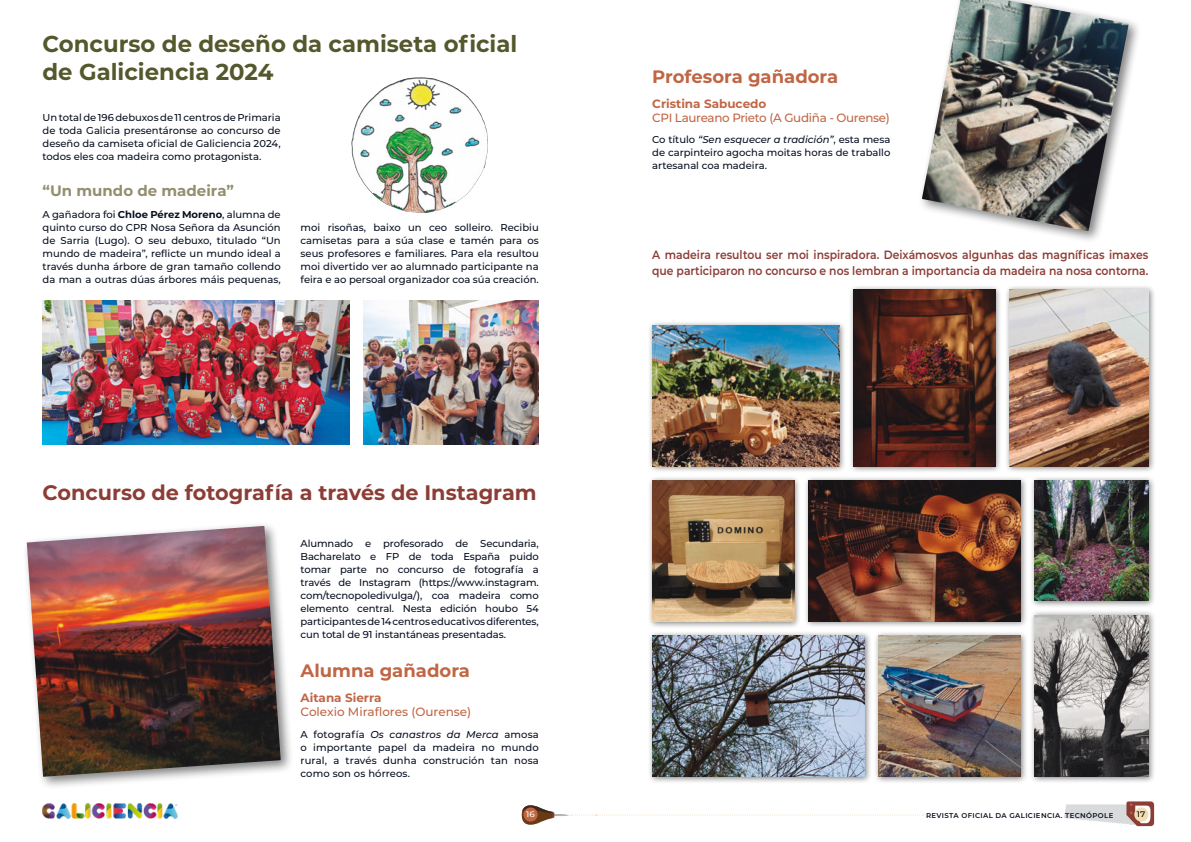
<style>
.page{position:relative;width:1191px;height:842px;background:#fff}
.page>*{position:absolute;margin:0;border:0;box-sizing:border-box;transform-origin:0 0}
.t1{font:700 23px/28px "Montserrat";color:#54582c}
.t2{font:700 21px "Montserrat";color:#8c3d35}
.t3{font:700 18px "Montserrat";color:#c06645}
.t4{font:700 15px "Montserrat";color:#928f6d}
.t5{font:600 12px/16px "Montserrat";color:#8c3d35;scale:.9 1}
.t6{font:500 12px "Montserrat";letter-spacing:-.025em;color:#c06645}
.t7{font:700 12px "Montserrat";color:#c06645}
.t8{font:500 12px "Montserrat";color:#c06645}
.t9{font:500 10px/13px "Montserrat";color:#071020;text-align:justify}
.t10{font:500 8px "Montserrat";color:#fff;scale:1.1 1}
.t11{font:500 8px "Montserrat";color:#000;scale:1.1 1}
.t12{font:600 7px "Montserrat";letter-spacing:.05em;color:#071020}
.s1{font-weight:700}
.s2{font-style:italic}
</style>
<div class="page">
<svg style="left:1064px;top:801px;width:90px;height:25px"></svg>
<svg style="left:522px;top:805px;width:401px;height:20px"></svg>
<div style="left:1134px;top:807px;width:14px;height:15px;background:#f2dcb3;border-radius:50%"></div>
<div style="left:523px;top:807px;width:14px;height:15px;background:#c06645;border-radius:50%"></div>
<img style="left:43px;top:803px;width:135px;height:16px">
<div style="left:22px;top:521px;width:272px;height:269px;background:#000;opacity:.5"></div>
<img style="left:27px;top:526px;width:254px;height:251px">
<div style="left:1004px;top:284px;width:151px;height:190px;background:#000;opacity:.5"></div>
<img style="left:1009px;top:289px;width:139px;height:177px">
<div style="left:848px;top:284px;width:154px;height:190px;background:#000;opacity:.5"></div>
<img style="left:853px;top:289px;width:142px;height:177px">
<div style="left:647px;top:631px;width:225px;height:153px;background:#000;opacity:.5"></div>
<img style="left:652px;top:636px;width:212px;height:141px">
<div style="left:647px;top:476px;width:154px;height:153px;background:#000;opacity:.5"></div>
<img style="left:652px;top:481px;width:142px;height:141px">
<div style="left:874px;top:631px;width:153px;height:153px;background:#000;opacity:.5"></div>
<img style="left:879px;top:636px;width:141px;height:141px">
<div style="left:647px;top:320px;width:199px;height:153px;background:#000;opacity:.5"></div>
<img style="left:652px;top:325px;width:187px;height:141px">
<div style="left:803px;top:476px;width:225px;height:153px;background:#000;opacity:.5"></div>
<img style="left:808px;top:481px;width:212px;height:140px">
<div style="left:1030px;top:476px;width:125px;height:132px;background:#000;opacity:.5"></div>
<img style="left:1034px;top:481px;width:114px;height:120px">
<div style="left:1030px;top:610px;width:125px;height:174px;background:#000;opacity:.5"></div>
<img style="left:1034px;top:615px;width:114px;height:162px">
<div style="left:917px;top:0;width:224px;height:244px;background:#000;opacity:.5"></div>
<img style="left:922px;top:0;width:206px;height:231px">
<img style="left:377px;top:77px;width:43px;height:16px">
<img style="left:364px;top:300px;width:175px;height:145px">
<img style="left:43px;top:300px;width:307px;height:145px">
<h1 class="t1" style="left:43px;top:29px;width:476px">Concurso de deseño da camiseta oficial de Galiciencia 2024</h1>
<p class="t9" style="left:43px;top:111px;width:240px">Un total de 196 debuxos de 11 centros de Primaria de toda Galicia presentáronse ao concurso de deseño da camiseta oficial de Galiciencia 2024, todos eles coa madeira como protagonista.</p>
<h3 class="t4" style="left:43px;top:180px;width:193px">“Un mundo de madeira”</h3>
<p class="t9" style="left:43px;top:207px;width:240px">A gañadora foi <span class="s1">Chloe Pérez Moreno</span>, alumna de quinto curso do CPR Nosa Señora da Asunción de Sarria (Lugo). O seu debuxo, titulado “Un mundo de madeira”, reflicte un mundo ideal a través dunha árbore de gran tamaño collendo da man a outras dúas árbores máis pequenas,</p>
<p class="t9" style="left:300px;top:221px;width:240px">moi risoñas, baixo un ceo solleiro. Recibiu camisetas para a súa clase e tamén para os seus profesores e familiares. Para ela resultou moi divertido ver ao alumnado participante na feira e ao persoal organizador coa súa creación.</p>
<h2 class="t2" style="left:43px;top:477px;width:496px">Concurso de fotografía a través de Instagram</h2>
<p class="t9" style="left:300px;top:537px;width:240px">Alumnado e profesorado de Secundaria, Bacharelato e FP de toda España puido tomar parte no concurso de fotografía a través de Instagram (https://www.instagram. com/tecnopoledivulga/), coa madeira como elemento central. Nesta edición houbo 54 participantes de 14 centros educativos diferentes, cun total de 91 instantáneas presentadas.</p>
<h3 class="t3" style="left:300px;top:657px;width:171px">Alumna gañadora</h3>
<p class="t7" style="left:300px;top:689px;width:82px">Aitana Sierra</p>
<p class="t8" style="left:300px;top:704px;width:172px">Colexio Miraflores (Ourense)</p>
<p class="t9" style="left:300px;top:727px;width:240px">A fotografía <span class="s2">Os canastros da Merca</span> amosa o importante papel da madeira no mundo rural, a través dunha construción tan nosa como son os hórreos.</p>
<h3 class="t3" style="left:652px;top:63px;width:188px">Profesora gañadora</h3>
<p class="t7" style="left:652px;top:95px;width:116px">Cristina Sabucedo</p>
<p class="t6" style="left:652px;top:109px;width:239px">CPI Laureano Prieto (A Gudiña - Ourense)</p>
<p class="t9" style="left:652px;top:133px;width:240px">Co título <span class="s2">“Sen esquecer a tradición”</span>, esta mesa de carpinteiro agocha moitas horas de traballo artesanal coa madeira.</p>
<p class="t5" style="left:652px;top:246px;width:553px">A madeira resultou ser moi inspiradora. Deixámosvos algunhas das magníficas imaxes que participaron no concurso e nos lembran a importancia da madeira na nosa contorna.</p>
<p class="t10" style="left:526px;top:809px;width:9px">16</p>
<p class="t12" style="left:926px;top:810px;width:189px">REVISTA OFICIAL DA GALICIENCIA. TECNÓPOLE</p>
<p class="t11" style="left:1136px;top:809px;width:9px">17</p>
</div>
